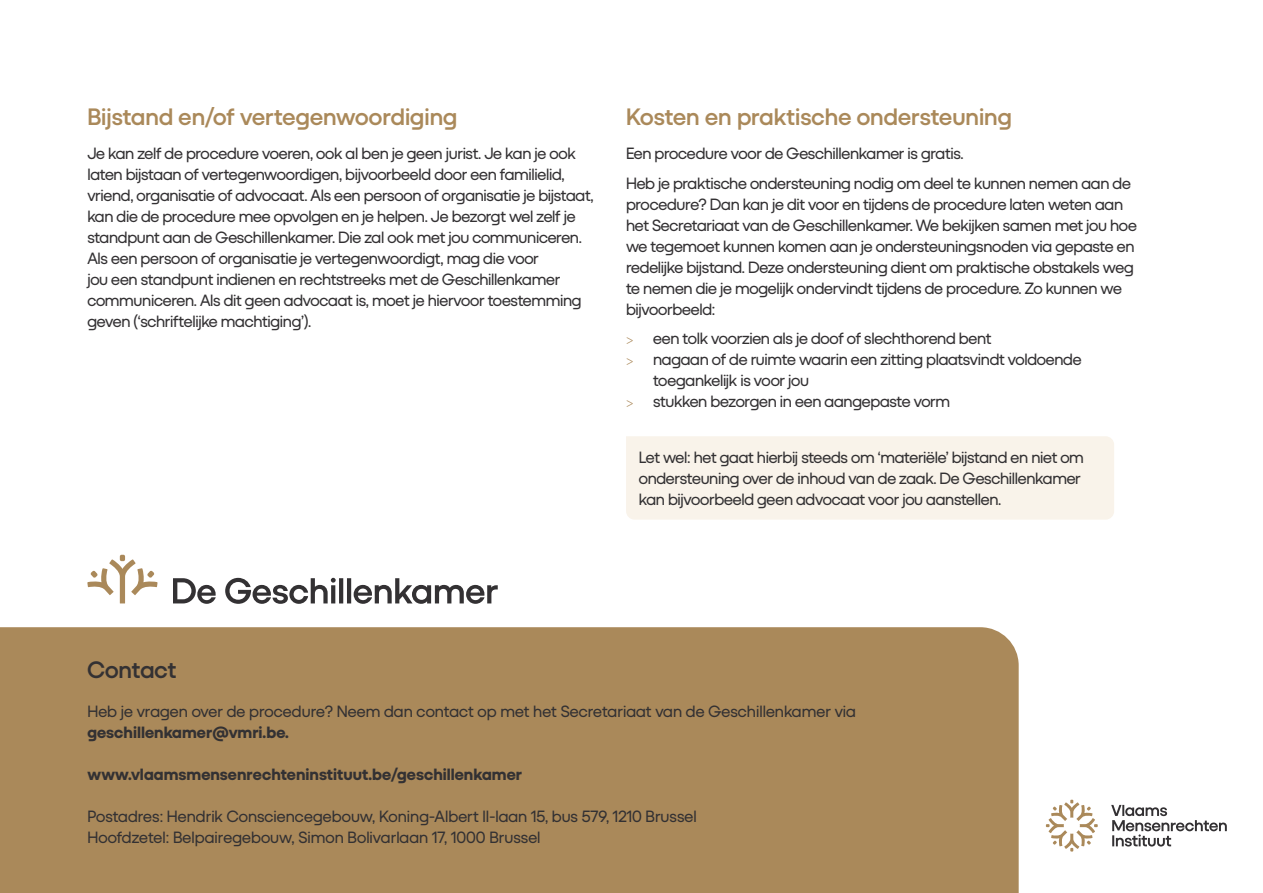
<style>
.page{position:relative;width:1263px;height:893px;background:#fff}
.page>*{position:absolute;margin:0;border:0;box-sizing:border-box;transform-origin:0 0}
.t1{font:600 24px "Duplet";color:#aa895a}
.t2{font:600 24px "Duplet";color:#333133}
.t3{font:16.5px/21px "Duplet";letter-spacing:-.02em;color:#333133}
.t4{font:16.5px/21px "Duplet";color:#333133}
.t5{font:700 16.5px "Duplet";color:#333133}
.s1{font-family:"Minion Pro";font-size:13.5px;color:#aa895a}
</style>
<div class="page">
<div style="left:0;top:627px;width:1019px;height:266px;background:#aa895a"></div>
<svg style="left:173px;top:578px;width:325px;height:26px"></svg>
<svg style="left:87px;top:555px;width:71px;height:48px"></svg>
<svg style="left:1111px;top:805px;width:116px;height:41px"></svg>
<svg style="left:1046px;top:800px;width:52px;height:51px"></svg>
<div style="left:626px;top:436px;width:488px;height:84px;background:#f9f3ea"></div>
<h1 class="t1" style="left:87px;top:103px;width:372px">Bijstand en/of vertegenwoordiging</h1>
<p class="t3" style="left:87px;top:143px;width:508px">Je kan zelf de procedure voeren, ook al ben je geen jurist. Je kan je ook laten bijstaan of vertegenwoordigen, bijvoorbeeld door een familielid, vriend, organisatie of advocaat. Als een persoon of organisatie je bijstaat, kan die de procedure mee opvolgen en je helpen. Je bezorgt wel zelf je standpunt aan de Geschillenkamer. Die zal ook met jou communiceren.<br>Als een persoon of organisatie je vertegenwoordigt, mag die voor<br>jou een standpunt indienen en rechtstreeks met de Geschillenkamer communiceren. Als dit geen advocaat is, moet je hiervoor toestemming geven (‘schriftelijke machtiging’).</p>
<h1 class="t1" style="left:626px;top:103px;width:387px">Kosten en praktische ondersteuning</h1>
<p class="t3" style="left:626px;top:138px;width:506px;line-height:29.5px">Een procedure voor de Geschillenkamer is gratis.<br>Heb je praktische ondersteuning nodig om deel te kunnen nemen aan de</p>
<p class="t3" style="left:626px;top:193px;width:512px">procedure? Dan kan je dit voor en tijdens de procedure laten weten aan het Secretariaat van de Geschillenkamer. We bekijken samen met jou hoe we tegemoet kunnen komen aan je ondersteuningsnoden via gepaste en redelijke bijstand. Deze ondersteuning dient om praktische obstakels weg te nemen die je mogelijk ondervindt tijdens de procedure. Zo kunnen we bijvoorbeeld:</p>
<p class="t3" style="left:626px;top:328px;width:367px"><span class="s1">&gt;</span> een tolk voorzien als je doof of slechthorend bent</p>
<p class="t3" style="left:626px;top:349px;width:457px"><span class="s1">&gt;</span> nagaan of de ruimte waarin een zitting plaatsvindt voldoende</p>
<p class="t3" style="left:653px;top:370px;width:157px">toegankelijk is voor jou</p>
<p class="t3" style="left:626px;top:391px;width:326px"><span class="s1">&gt;</span> stukken bezorgen in een aangepaste vorm</p>
<p class="t3" style="left:639px;top:447px;width:447px">Let wel: het gaat hierbij steeds om ‘materiële’ bijstand en niet om ondersteuning over de inhoud van de zaak. De Geschillenkamer kan bijvoorbeeld geen advocaat voor jou aanstellen.</p>
<h1 class="t2" style="left:87px;top:656px;width:90px">Contact</h1>
<p class="t4" style="left:87px;top:701px;width:770px">Heb je vragen over de procedure? Neem dan contact op met het Secretariaat van de Geschillenkamer via</p>
<p class="t5" style="left:87px;top:722px;width:203px">geschillenkamer@vmri.be.</p>
<p class="t5" style="left:87px;top:764px;width:436px">www.vlaamsmensenrechteninstituut.be/geschillenkamer</p>
<p class="t4" style="left:87px;top:806px;width:611px">Postadres: Hendrik Consciencegebouw, Koning-Albert II-laan 15, bus 579, 1210 Brussel<br>Hoofdzetel: Belpairegebouw, Simon Bolivarlaan 17, 1000 Brussel</p>
</div>
